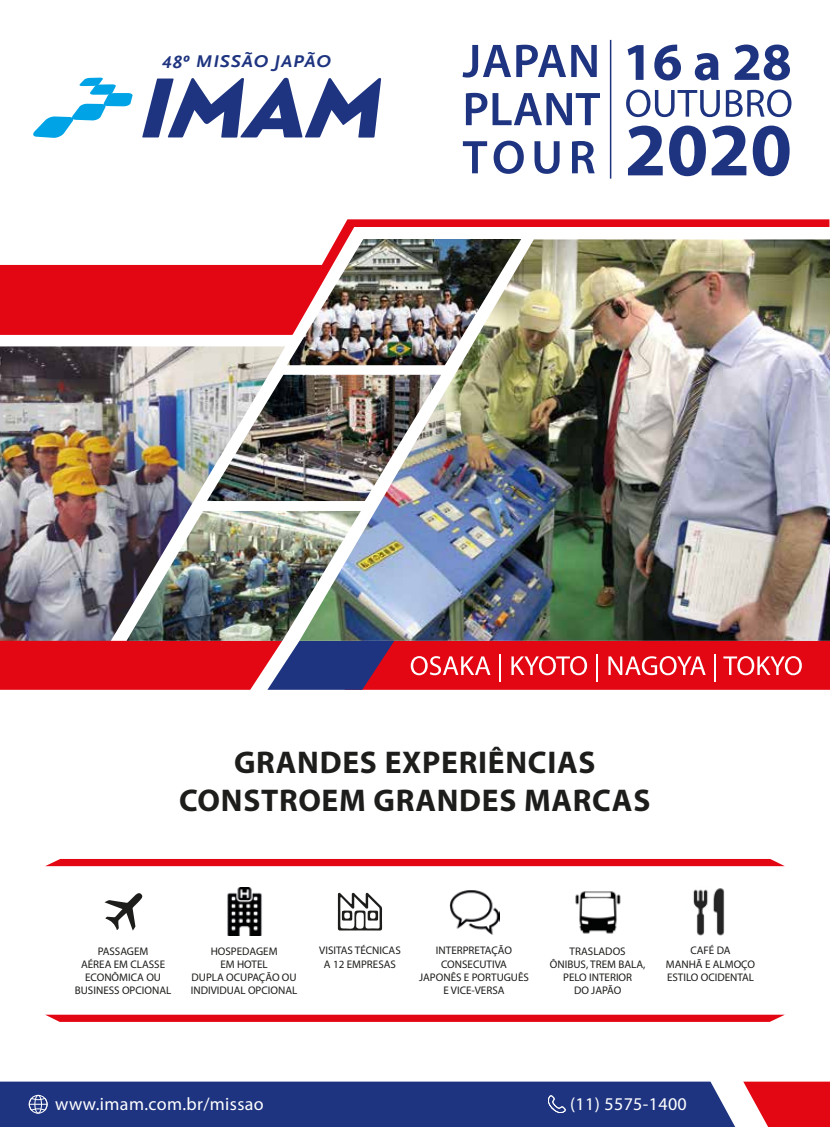
<style>
.page{position:relative;width:830px;height:1127px;background:#fff}
.page>*{position:absolute;margin:0;border:0;box-sizing:border-box;transform-origin:0 0}
.t1{font:700 31.5px/37.8px "Myriad Pro";letter-spacing:.02em;color:#1d1d1b;text-align:center}
.t2{font:18px "Myriad Pro";letter-spacing:.02em;color:#fff}
.t3{font:italic 700 17.85px "Scala Sans Offc Pro";letter-spacing:.05em;color:#1e3480;scale:1.05 1}
.t4{font:11.1px/13.2px "Myriad Pro";color:#1d1d1b;text-align:center}
.s1{font-size:18.15px}
</style>
<div class="page">
<svg style="left:343px;top:219px;width:486px;height:8px;background:#e4111e"></svg>
<div style="left:45px;top:859px;width:739px;height:7px;background:#e30613"></div>
<svg style="left:45px;top:1014px;width:739px;height:8px;background:#e6222e"></svg>
<div style="left:0;top:265px;width:287px;height:70px;background:#e30613"></div>
<img style="left:0;top:346px;width:285px;height:295px">
<svg style="left:0;top:641px;width:829px;height:49px;background:#ce1f32"></svg>
<img style="left:287px;top:264px;width:12px;height:101px">
<img style="left:207px;top:375px;width:92px;height:126px">
<img style="left:126px;top:511px;width:173px;height:130px">
<svg style="left:628px;top:126px;width:34px;height:49px"></svg>
<svg style="left:669px;top:126px;width:36px;height:50px"></svg>
<svg style="left:711px;top:126px;width:35px;height:49px"></svg>
<svg style="left:752px;top:126px;width:37px;height:50px"></svg>
<svg style="left:627px;top:45px;width:16px;height:35px"></svg>
<svg style="left:654px;top:45px;width:26px;height:35px"></svg>
<svg style="left:694px;top:53px;width:24px;height:27px"></svg>
<svg style="left:734px;top:45px;width:55px;height:35px"></svg>
<svg style="left:626px;top:90px;width:93px;height:27px"></svg>
<svg style="left:725px;top:90px;width:66px;height:27px"></svg>
<svg style="left:0;top:1081px;width:829px;height:46px;background:#3c3b7d"></svg>
<svg style="left:462px;top:45px;width:134px;height:33px"></svg>
<svg style="left:465px;top:93px;width:134px;height:32px"></svg>
<svg style="left:462px;top:141px;width:25px;height:32px"></svg>
<svg style="left:493px;top:141px;width:30px;height:33px"></svg>
<svg style="left:534px;top:141px;width:25px;height:33px"></svg>
<svg style="left:572px;top:141px;width:22px;height:32px"></svg>
<svg style="left:33px;top:78px;width:99px;height:60px"></svg>
<svg style="left:142px;top:78px;width:239px;height:60px"></svg>
<img style="left:299px;top:239px;width:530px;height:402px">
<hr style="left:609px;top:40px;width:2px;height:139px;background:#1e3480">
<svg style="left:104px;top:893px;width:39px;height:37px"></svg>
<img style="left:693px;top:888px;width:32px;height:48px">
<img style="left:227px;top:888px;width:35px;height:47px">
<img style="left:449px;top:890px;width:50px;height:44px">
<img style="left:575px;top:891px;width:46px;height:43px">
<svg style="left:337px;top:892px;width:45px;height:38px"></svg>
<h3 class="t3" style="left:162px;top:51px;width:162px"><span class="s1">48º</span> MISSÃO JAPÃO</h3>
<h1 class="t1" style="left:179px;top:742px;width:472px">GRANDES EXPERIÊNCIAS<br>CONSTROEM GRANDES MARCAS</h1>
<p class="t4" style="left:75px;top:944px;width:98px">PASSAGEM<br>AÉREA EM CLASSE<br>ECONÔMICA OU<br>BUSINESS OPCIONAL</p>
<p class="t4" style="left:319px;top:944px;width:83px">VISITAS TÉCNICAS<br>A 12 EMPRESAS</p>
<p class="t4" style="left:419px;top:944px;width:111px">INTERPRETAÇÃO<br>CONSECUTIVA<br>JAPONÊS E PORTUGUÊS<br>E VICE-VERSA</p>
<p class="t4" style="left:191px;top:944px;width:108px">HOSPEDAGEM<br>EM HOTEL<br>DUPLA OCUPAÇÃO OU<br>INDIVIDUAL OPCIONAL</p>
<p class="t4" style="left:665px;top:944px;width:91px">CAFÉ DA<br>MANHÃ E ALMOÇO<br>ESTILO OCIDENTAL</p>
<p class="t4" style="left:549px;top:944px;width:97px">TRASLADOS<br>ÔNIBUS, TREM BALA,<br>PELO INTERIOR<br>DO JAPÃO</p>
<h2 class="t2" style="left:55px;top:1092px;width:210px">www.imam.com.br/missao</h2>
<h2 class="t2" style="left:570px;top:1092px;width:118px">(11) 5575-1400</h2>
</div>
